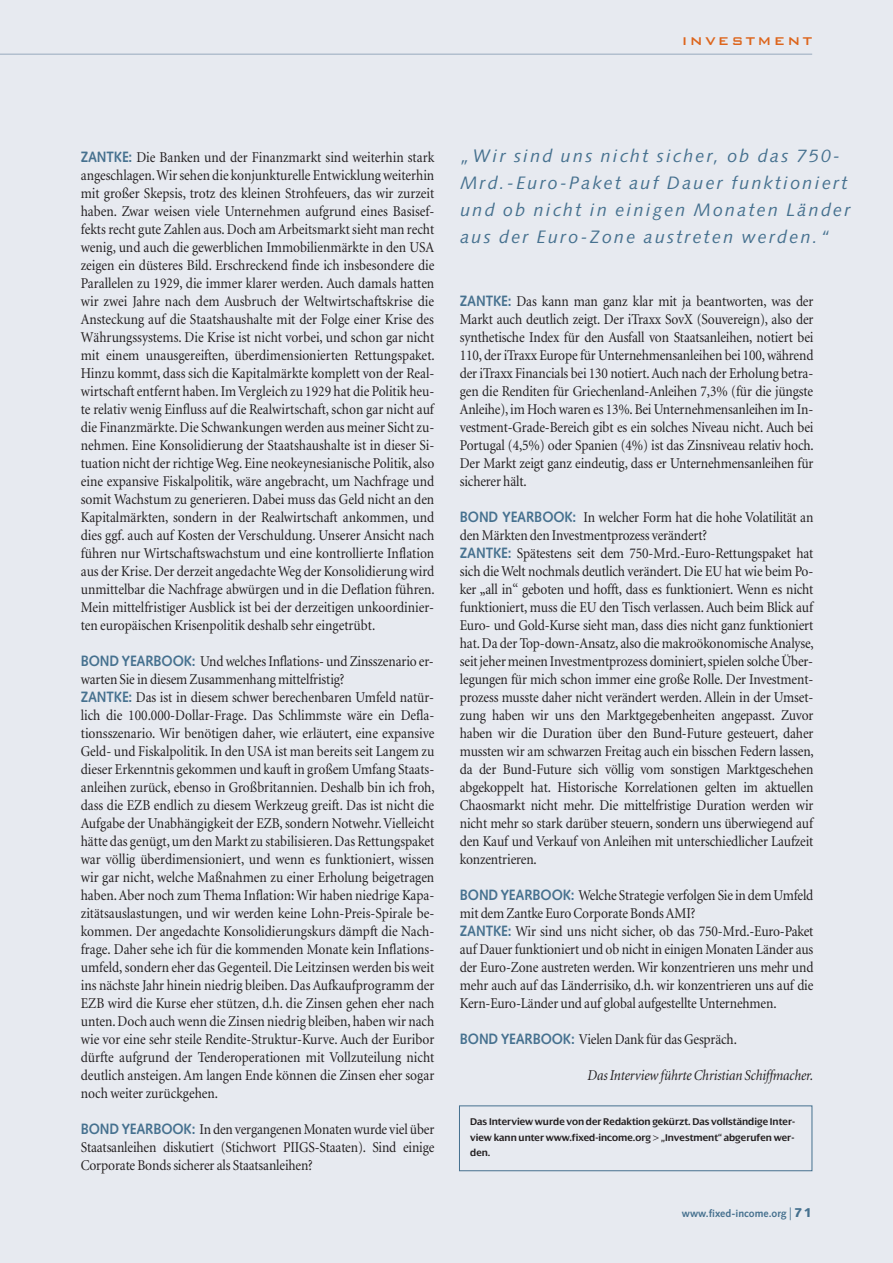
<style>
.page{position:relative;width:893px;height:1263px;background:#e7eaf0}
.page>*{position:absolute;margin:0;border:0;box-sizing:border-box;transform-origin:0 0}
.t1{font:italic 18px/27px "Syntax";letter-spacing:.12em;color:#46718f}
.t2{font:15px/18px "Minion";letter-spacing:-.01em;color:#231f20;text-align:justify;scale:.9 1}
.t3{font:italic 15px "Minion";letter-spacing:-.01em;color:#231f20;scale:.9 1}
.t4{font:500 15px "Bank Gothic BT";letter-spacing:.155em;color:#dd651c}
.t5{font:600 10.5px/15.8px "Dialog";color:#231f20;text-align:justify}
.t6{font:700 10.5px "Syntax";color:#46718f}
.s1{font-family:"Syntax";font-weight:700;color:#46718f}
.s2{font-family:"Franklin Gothic";font-weight:400;font-size:12.75px}
.s3{font-weight:900;font-size:12.75px}
</style>
<div class="page">
<hr style="left:0;top:54px;width:812px;height:1px;background:#97a9bd">
<div style="left:459px;top:1106px;width:353px;height:65px;border:1px solid #46718f"></div>
<p class="t4" style="left:682px;top:32px;width:132px">INVESTMENT</p>
<p class="t2" style="left:81px;top:149px;width:395px"><span class="s1">ZANTKE:</span> Die Banken und der Finanzmarkt sind weiterhin stark angeschlagen.Wir sehen die konjunkturelle Entwicklung weiterhin mit großer Skepsis, trotz des kleinen Strohfeuers, das wir zurzeit haben. Zwar weisen viele Unternehmen aufgrund eines Basisef&shy;fekts recht gute Zahlen aus. Doch am Arbeitsmarkt sieht man recht wenig, und auch die gewerblichen Immobilienmärkte in den USA zeigen ein düsteres Bild. Erschreckend finde ich insbesondere die Parallelen zu 1929, die immer klarer werden. Auch damals hatten wir zwei Jahre nach dem Ausbruch der Weltwirtschaftskrise die Ansteckung auf die Staatshaushalte mit der Folge einer Krise des Währungssystems. Die Krise ist nicht vorbei, und schon gar nicht mit einem unausgereiften, überdimensionierten Rettungspaket.<br>Hinzu kommt, dass sich die Kapitalmärkte komplett von der Real&shy;wirtschaft entfernt haben.ImVergleich zu 1929 hat die Politik heu&shy;te relativ wenig Einfluss auf die Realwirtschaft, schon gar nicht auf die Finanzmärkte.Die Schwankungen werden aus meiner Sicht zu&shy;nehmen. Eine Konsolidierung der Staatshaushalte ist in dieser Si&shy;tuation nicht der richtigeWeg. Eine neokeynesianische Politik, also eine expansive Fiskalpolitik, wäre angebracht, um Nachfrage und somit Wachstum zu generieren. Dabei muss das Geld nicht an den Kapitalmärkten, sondern in der Realwirtschaft ankommen, und dies ggf. auch auf Kosten der Verschuldung. Unserer Ansicht nach führen nur Wirtschaftswachstum und eine kontrollierte Inflation aus der Krise.Der derzeit angedachteWeg der Konsolidierung wird unmittelbar die Nachfrage abwürgen und in die Deflation führen.<br>Mein mittelfristiger Ausblick ist bei der derzeitigen unkoordinier&shy;ten europäischen Krisenpolitik deshalb sehr eingetrübt.</p>
<p class="t2" style="left:81px;top:653px;width:395px;text-align:left"><span class="s1">BOND YEARBOOK:</span> Und welches Inflations- und Zinsszenario er&shy;warten Sie in diesem Zusammenhang mittelfristig?<br><span class="s1">ZANTKE:</span> Das ist in diesem schwer berechenbaren Umfeld natür&shy;lich die 100.000-Dollar-Frage. Das Schlimmste wäre ein Defla&shy;tionsszenario. Wir benötigen daher, wie erläutert, eine expansive Geld- und Fiskalpolitik. In den USA ist man bereits seit Langem zu dieser Erkenntnis gekommen und kauft in großem Umfang Staats&shy;anleihen zurück, ebenso in Großbritannien. Deshalb bin ich froh, dass die EZB endlich zu diesem Werkzeug greift. Das ist nicht die Aufgabe der Unabhängigkeit der EZB, sondern Notwehr.Vielleicht hätte das genügt,um den Markt zu stabilisieren.Das Rettungspaket war völlig überdimensioniert, und wenn es funktioniert, wissen wir gar nicht, welche Maßnahmen zu einer Erholung beigetragen haben.Aber noch zum Thema Inflation: Wir haben niedrige Kapa&shy;zitätsauslastungen, und wir werden keine Lohn-Preis-Spirale be&shy;kommen. Der angedachte Konsolidierungskurs dämpft die Nach&shy;frage. Daher sehe ich für die kommenden Monate kein Inflations&shy;umfeld, sondern eher das Gegenteil. Die Leitzinsen werden bis weit ins nächste Jahr hinein niedrig bleiben. Das Aufkaufprogramm der EZB wird die Kurse eher stützen, d.h. die Zinsen gehen eher nach unten.Doch auch wenn die Zinsen niedrig bleiben, haben wir nach wie vor eine sehr steile Rendite-Struktur-Kurve. Auch der Euribor dürfte aufgrund der Tenderoperationen mit Vollzuteilung nicht deutlich ansteigen. Am langen Ende können die Zinsen eher sogar noch weiter zurückgehen.</p>
<p class="t2" style="left:81px;top:1121px;width:394px"><span class="s1">BOND YEARBOOK:</span> In den vergangenen Monaten wurde viel über Staatsanleihen diskutiert (Stichwort PIIGS-Staaten). Sind einige Corporate Bonds sicherer als Staatsanleihen?</p>
<p class="t1" style="left:460px;top:144px;width:391px">„Wir sind uns nicht sicher, ob das 750- Mrd.-Euro-Paket auf Dauer funktioniert und ob nicht in einigen Monaten Länder aus der Euro-Zone austreten werden.“</p>
<p class="t2" style="left:460px;top:293px;width:395px"><span class="s1">ZANTKE:</span> Das kann man ganz klar mit ja beantworten, was der Markt auch deutlich zeigt. Der iTraxx SovX (Souvereign), also der synthetische Index für den Ausfall von Staatsanleihen, notiert bei 110, der iTraxx Europe für Unternehmensanleihen bei 100,während der iTraxx Financials bei 130 notiert.Auch nach der Erholung betra&shy;gen die Renditen für Griechenland-Anleihen 7,3% (für die jüngste Anleihe),im Hoch waren es 13%.Bei Unternehmensanleihen im In&shy;vestment-Grade-Bereich gibt es ein solches Niveau nicht. Auch bei Portugal (4,5%) oder Spanien (4%) ist das Zinsniveau relativ hoch.<br>Der Markt zeigt ganz eindeutig, dass er Unternehmensanleihen für sicherer hält.</p>
<p class="t2" style="left:460px;top:509px;width:395px;text-align:left"><span class="s1">BOND YEARBOOK:</span> In welcher Form hat die hohe Volatilität an den Märkten den Investmentprozess verändert?<br><span class="s1">ZANTKE:</span> Spätestens seit dem 750-Mrd.-Euro-Rettungspaket hat sich die Welt nochmals deutlich verändert. Die EU hat wie beim Po&shy;ker „all in“ geboten und hofft, dass es funktioniert. Wenn es nicht funktioniert, muss die EU den Tisch verlassen. Auch beim Blick auf Euro- und Gold-Kurse sieht man, dass dies nicht ganz funktioniert hat. Da der Top-down-Ansatz, also die makroökonomische Analyse, seit jeher meinen Investmentprozess dominiert,spielen solche Über&shy;legungen für mich schon immer eine große Rolle. Der Investment&shy;prozess musste daher nicht verändert werden. Allein in der Umset&shy;zung haben wir uns den Marktgegebenheiten angepasst. Zuvor haben wir die Duration über den Bund-Future gesteuert, daher mussten wir am schwarzen Freitag auch ein bisschen Federn lassen, da der Bund-Future sich völlig vom sonstigen Marktgeschehen abgekoppelt hat. Historische Korrelationen gelten im aktuellen Chaosmarkt nicht mehr. Die mittelfristige Duration werden wir nicht mehr so stark darüber steuern, sondern uns überwiegend auf den Kauf und Verkauf von Anleihen mit unterschiedlicher Laufzeit konzentrieren.</p>
<p class="t2" style="left:460px;top:887px;width:394px;text-align:left"><span class="s1">BOND YEARBOOK:</span> Welche Strategie verfolgen Sie in dem Umfeld mit dem Zantke Euro Corporate BondsAMI?<br><span class="s1">ZANTKE:</span> Wir sind uns nicht sicher, ob das 750-Mrd.-Euro-Paket auf Dauer funktioniert und ob nicht in einigen Monaten Länder aus der Euro-Zone austreten werden. Wir konzentrieren uns mehr und mehr auch auf das Länderrisiko, d.h. wir konzentrieren uns auf die Kern-Euro-Länder und auf global aufgestellte Unternehmen.</p>
<p class="t2" style="left:460px;top:1031px;width:309px"><span class="s1">BOND YEARBOOK:</span> Vielen Dank für das Gespräch.</p>
<p class="t3" style="left:588px;top:1069px;width:252px">Das Interviewführte Christian Schiffmacher.</p>
<p class="t5" style="left:470px;top:1113px;width:326px">Das Interview wurde von der Redaktion gekürzt. Das vollständige Inter&shy;view kann unter www.fixed-income.org &gt; „Investment“ abgerufen wer&shy;den.</p>
<p class="t6" style="left:682px;top:1209px;width:132px">www.fixed-income.org <span class="s2">|</span> <span class="s3">71</span></p>
</div>
